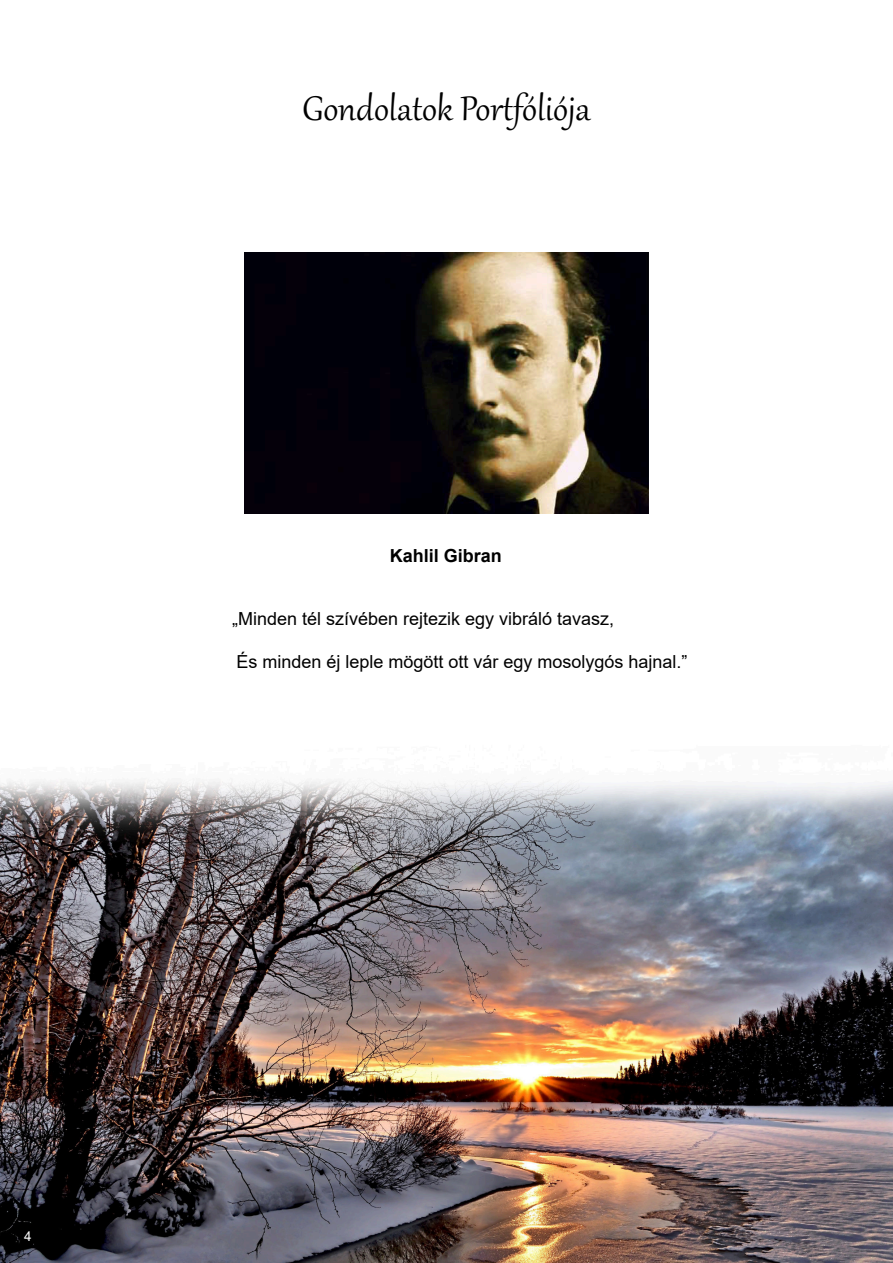
<style>
.page{position:relative;width:893px;height:1263px;background:#fff}
.page>*{position:absolute;margin:0;border:0;box-sizing:border-box;transform-origin:0 0}
.t1{font:42px "Gabriola";color:#000}
.t2{font:18px "Arial";color:#000}
.t3{font:700 18px "Arial";color:#000}
.t4{font:13.5px "Arial";color:#fff}
</style>
<div class="page">
<img style="left:0;top:513px;width:893px;height:750px">
<img style="left:244px;top:252px;width:405px;height:261px">
<h1 class="t1" style="left:302px;top:91px;width:290px">Gondolatok Portfóliója</h1>
<p class="t3" style="left:390px;top:548px;width:114px">Kahlil Gibran</p>
<p class="t2" style="left:232px;top:612px;width:384px">„Minden tél szívében rejtezik egy vibráló tavasz,</p>
<p class="t2" style="left:236px;top:650px;width:453px">És minden éj leple mögött ott vár egy mosolygós hajnal.”</p>
<p class="t4" style="left:24px;top:1231px;width:9px">4</p>
</div>
